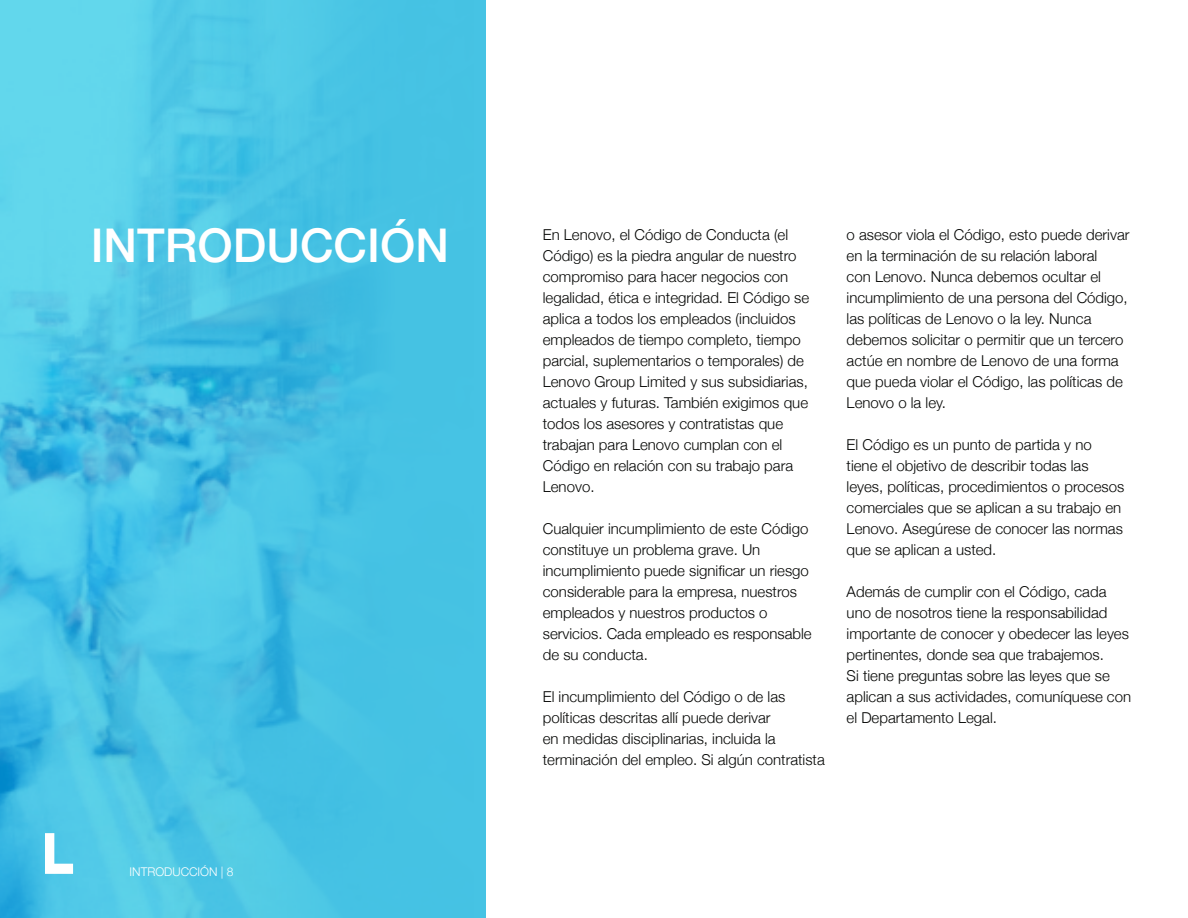
<style>
.page{position:relative;width:1188px;height:918px;background:#fff}
.page>*{position:absolute;margin:0;border:0;box-sizing:border-box;transform-origin:0 0}
.t1{font:500 46.5px "Helvetica Neue";color:#fff}
.t2{font:300 15px/21px "Helvetica Neue";color:#040503}
.t3{font:300 12px "Helvetica Neue";color:#fff}
</style>
<div class="page">
<div style="left:0;top:0;width:486px;height:918px;background:#46c3e4"></div>
<img style="left:0;top:0;width:365px;height:918px">
<svg style="left:45px;top:833px;width:28px;height:41px"></svg>
<h1 class="t1" style="left:91px;top:208px;width:360px">INTRODUCCIÓN</h1>
<p class="t3" style="left:130px;top:862px;width:106px">INTRODUCCIÓN | 8</p>
<p class="t2" style="left:543px;top:223px;width:268px">En Lenovo, el Código de Conducta (el Código) es la piedra angular de nuestro compromiso para hacer negocios con legalidad, ética e integridad. El Código se aplica a todos los empleados (incluidos empleados de tiempo completo, tiempo parcial, suplementarios o temporales) de Lenovo Group Limited y sus subsidiarias, actuales y futuras. También exigimos que todos los asesores y contratistas que trabajan para Lenovo cumplan con el Código en relación con su trabajo para Lenovo.</p>
<p class="t2" style="left:543px;top:517px;width:270px">Cualquier incumplimiento de este Código constituye un problema grave. Un incumplimiento puede significar un riesgo considerable para la empresa, nuestros empleados y nuestros productos o servicios. Cada empleado es responsable de su conducta.</p>
<p class="t2" style="left:543px;top:685px;width:284px">El incumplimiento del Código o de las políticas descritas allí puede derivar<br>en medidas disciplinarias, incluida la terminación del empleo. Si algún contratista</p>
<p class="t2" style="left:847px;top:223px;width:284px">o asesor viola el Código, esto puede derivar en la terminación de su relación laboral<br>con Lenovo. Nunca debemos ocultar el incumplimiento de una persona del Código, las políticas de Lenovo o la ley. Nunca debemos solicitar o permitir que un tercero actúe en nombre de Lenovo de una forma que pueda violar el Código, las políticas de Lenovo o la ley.</p>
<p class="t2" style="left:847px;top:433px;width:279px">El Código es un punto de partida y no tiene el objetivo de describir todas las leyes, políticas, procedimientos o procesos comerciales que se aplican a su trabajo en Lenovo. Asegúrese de conocer las normas que se aplican a usted.</p>
<p class="t2" style="left:847px;top:580px;width:286px">Además de cumplir con el Código, cada uno de nosotros tiene la responsabilidad importante de conocer y obedecer las leyes pertinentes, donde sea que trabajemos.<br>Si tiene preguntas sobre las leyes que se aplican a sus actividades, comuníquese con el Departamento Legal.</p>
</div>
